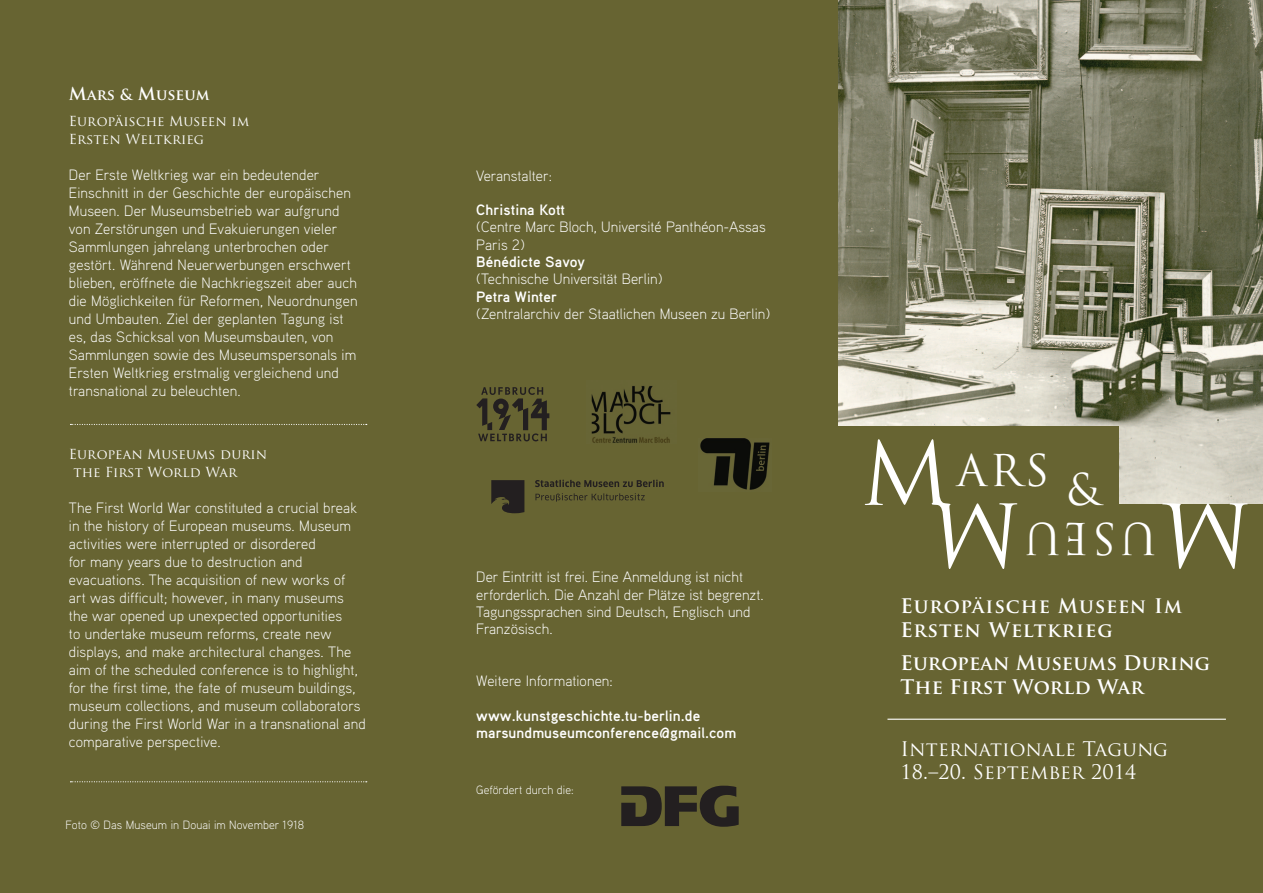
<style>
.page{position:relative;width:1263px;height:893px;background:#fff}
.page>*{position:absolute;margin:0;border:0;box-sizing:border-box;transform-origin:0 0}
.t1{font:85.5px "Trajan Pro";color:#fff}
.t2{font:42.75px "Trajan Pro";letter-spacing:.075em;color:#fff}
.t3{font:19.65px "Trajan Pro";letter-spacing:.01em;color:#fff}
.t4{font:700 19.65px/23.5px "Trajan Pro";letter-spacing:.01em;color:#fff}
.t5{font:700 19.65px/23.5px "Trajan Pro";letter-spacing:.05em;color:#fff}
.t6{font:300 15px/18px "Aaux Pro";letter-spacing:.01em;color:#fff}
.t7{font:700 15px/17.2px "Aaux Pro";letter-spacing:.005em;color:#fff}
.t8{font:700 15px "Trajan Pro";color:#fff}
.t9{font:13.5px "Trajan Pro";letter-spacing:.01em;color:#fff}
.t10{font:300 12px "Aaux Pro";letter-spacing:.01em;color:#fff}
.s1{font-size:17.4px}
.s2{font-size:85.5px}
</style>
<div class="page">
<img style="left:838px;top:0;width:425px;height:504px">
<div style="left:0;top:504px;width:1263px;height:389px;background:#676432"></div>
<div style="left:0;top:0;width:838px;height:514px;background:#676432"></div>
<div style="left:832px;top:426px;width:286px;height:86px;background:#676432"></div>
<svg style="left:70px;top:424px;width:297px;height:1px"></svg>
<svg style="left:70px;top:781px;width:297px;height:1px"></svg>
<svg style="left:491px;top:480px;width:33px;height:33px"></svg>
<svg style="left:535px;top:480px;width:129px;height:7px"></svg>
<svg style="left:535px;top:493px;width:110px;height:9px"></svg>
<svg style="left:476px;top:387px;width:73px;height:54px"></svg>
<img style="left:700px;top:438px;width:70px;height:52px">
<svg style="left:621px;top:786px;width:118px;height:41px"></svg>
<hr style="left:887px;top:719px;width:339px;height:1px;background:#fff">
<img style="left:591px;top:386px;width:80px;height:57px">
<p class="t8" style="left:69px;top:85px;width:142px"><span class="s1">M</span>ars &amp; <span class="s1">M</span>useum</p>
<p class="t9" style="left:69px;top:113px;width:182px">Europäische Museen im</p>
<p class="t9" style="left:69px;top:131px;width:137px">Ersten Weltkrieg</p>
<p class="t6" style="left:69px;top:166px;width:290px">Der Erste Weltkrieg war ein bedeutender Einschnitt in der Geschichte der europäischen Museen. Der Museumsbetrieb war aufgrund von Zerstörungen und Evakuierungen vieler Sammlungen jahrelang unterbrochen oder gestört. Während Neuerwerbungen erschwert blieben, eröffnete die Nachkriegszeit aber auch die Möglichkeiten für Reformen, Neuordnungen und Umbauten. Ziel der geplanten Tagung ist es, das Schicksal von Museumsbauten, von Sammlungen sowie des Museumspersonals im Ersten Weltkrieg erstmalig vergleichend und transnational zu beleuchten.</p>
<p class="t9" style="left:69px;top:445px;width:200px">European Museums durin</p>
<p class="t9" style="left:73px;top:463px;width:165px">the First World War</p>
<p class="t6" style="left:69px;top:498px;width:298px">The First World War constituted a crucial break in the history of European museums. Museum activities were interrupted or disordered<br>for many years due to destruction and evacuations. The acquisition of new works of art was difficult; however, in many museums the war opened up unexpected opportunities<br>to undertake museum reforms, create new displays, and make architectural changes. The aim of the scheduled conference is to highlight, for the first time, the fate of museum buildings, museum collections, and museum collaborators during the First World War in a transnational and comparative perspective.</p>
<p class="t10" style="left:66px;top:817px;width:240px">Foto © Das Museum in Douai im November 1918</p>
<p class="t6" style="left:476px;top:166px;width:77px">Veranstalter:</p>
<p class="t7" style="left:476px;top:201px;width:90px">Christina Kott</p>
<p class="t6" style="left:476px;top:218px;width:291px;line-height:17.2px">(Centre Marc Bloch, Université Panthéon-Assas<br>Paris 2)</p>
<p class="t7" style="left:476px;top:253px;width:110px">Bénédicte Savoy</p>
<p class="t6" style="left:476px;top:270px;width:188px">(Technische Universität Berlin)</p>
<p class="t7" style="left:476px;top:287px;width:82px">Petra Winter</p>
<p class="t6" style="left:476px;top:304px;width:295px">(Zentralarchiv der Staatlichen Museen zu Berlin)</p>
<p class="t6" style="left:476px;top:568px;width:289px;line-height:17.2px">Der Eintritt ist frei. Eine Anmeldung ist nicht erforderlich. Die Anzahl der Plätze ist begrenzt.<br>Tagungssprachen sind Deutsch, Englisch und Französisch.</p>
<p class="t6" style="left:476px;top:671px;width:138px">Weitere Informationen:</p>
<p class="t7" style="left:476px;top:706px;width:261px">www.kunstgeschichte.tu-berlin.de marsundmuseumconference@gmail.com</p>
<p class="t10" style="left:476px;top:782px;width:99px">Gefördert durch die:</p>
<p class="t2" style="left:860px;top:443px;width:190px"><span class="s2">M</span>ARS</p>
<p class="t1" style="left:1021px;top:589px;width:91px;rotate:-180deg">M</p>
<p class="t2" style="left:1067px;top:462px;width:35px">&amp;</p>
<p class="t2" style="left:1156px;top:565px;width:132px;rotate:-180deg">USEU</p>
<p class="t1" style="left:1252px;top:589px;width:91px;rotate:-180deg">M</p>
<p class="t5" style="left:900px;top:594px;width:283px">Europäische Museen Im<br>Ersten Weltkrieg</p>
<p class="t4" style="left:900px;top:652px;width:311px">European Museums During<br>The First World War</p>
<p class="t3" style="left:900px;top:736px;width:269px">Internationale Tagung</p>
<p class="t3" style="left:900px;top:760px;width:237px">18.–20. September 2014</p>
</div>
